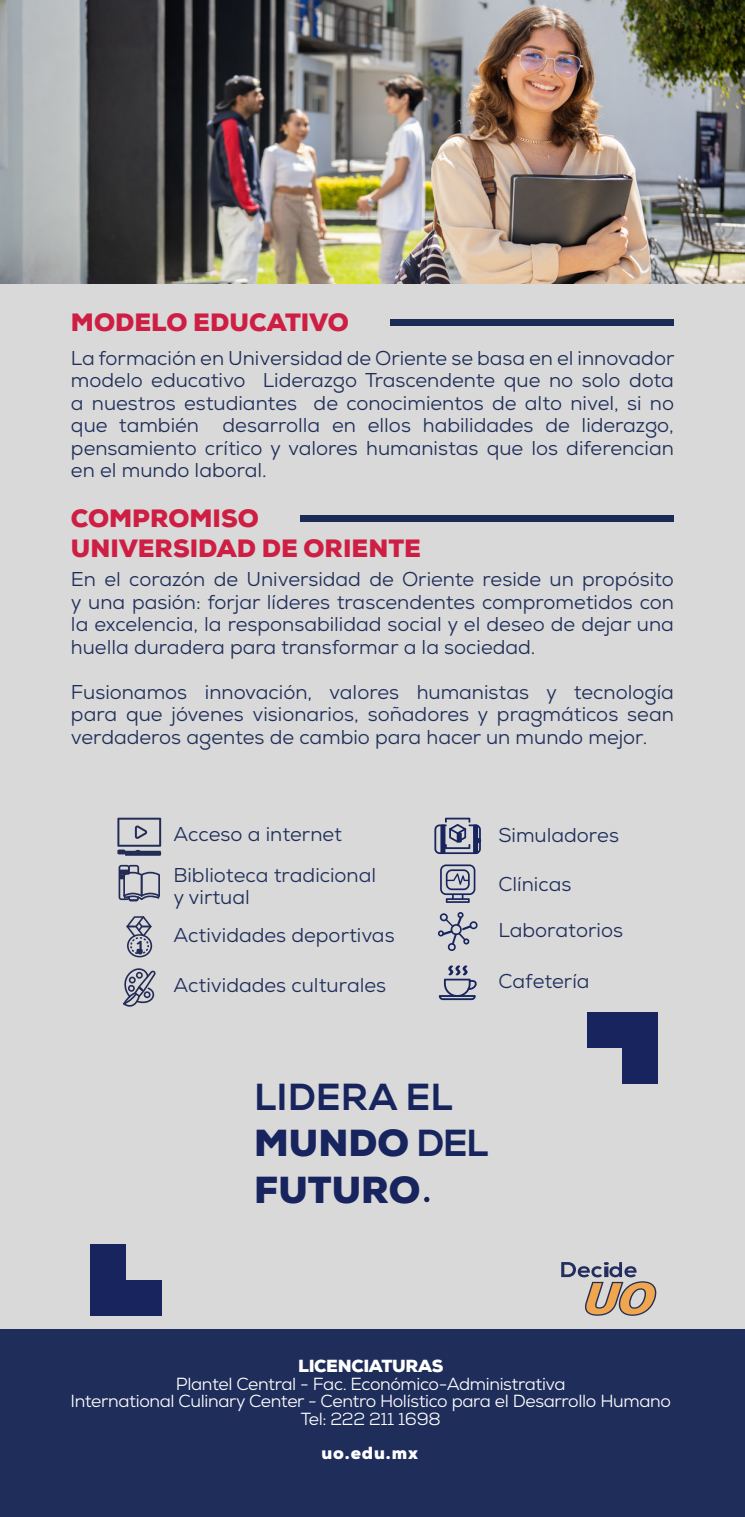
<style>
.page{position:relative;width:745px;height:1517px;background:#fff}
.page>*{position:absolute;margin:0;border:0;box-sizing:border-box;transform-origin:0 0}
.t1{font:900 37.5px/46.5px "Nexa";color:#17245e}
.t2{font:900 25px "Nexa";color:#ce1e43}
.párrafo{font:20px/22.5px "Nexa";color:#1f2d5a;text-align:justify}
.t3{font:17.5px "Nexa";letter-spacing:-.02em;color:#fff}
.t4{font:900 17.5px "Nexa";letter-spacing:-.02em;color:#fff}
.s1{font-weight:800}
.s2{font-weight:700}
</style>
<div class="page">
<div style="left:0;top:0;width:744px;height:1517px;background:#d8d9d8"></div>
<div style="left:0;top:1329px;width:744px;height:188px;background:#1f2d5a"></div>
<img style="left:0;top:0;width:744px;height:283px">
<div style="left:390px;top:319px;width:283px;height:6px;background:#1b2b55"></div>
<div style="left:300px;top:515px;width:373px;height:7px;background:#1b2b55"></div>
<div style="left:126px;top:1280px;width:36px;height:35px;background:#17245e"></div>
<div style="left:90px;top:1280px;width:36px;height:35px;background:#17245e"></div>
<div style="left:90px;top:1244px;width:36px;height:36px;background:#17245e"></div>
<div style="left:586px;top:1012px;width:36px;height:36px;background:#17245e"></div>
<div style="left:622px;top:1012px;width:35px;height:36px;background:#17245e"></div>
<div style="left:622px;top:1048px;width:35px;height:35px;background:#17245e"></div>
<svg style="left:561px;top:1262px;width:95px;height:53px"></svg>
<svg style="left:424px;top:1196px;width:5px;height:6px"></svg>
<svg style="left:434px;top:817px;width:46px;height:37px"></svg>
<svg style="left:438px;top:965px;width:38px;height:35px"></svg>
<svg style="left:440px;top:864px;width:35px;height:39px"></svg>
<svg style="left:438px;top:912px;width:39px;height:39px"></svg>
<svg style="left:117px;top:817px;width:44px;height:39px"></svg>
<svg style="left:118px;top:865px;width:42px;height:36px"></svg>
<svg style="left:126px;top:916px;width:26px;height:41px"></svg>
<svg style="left:123px;top:968px;width:33px;height:38px"></svg>
<p class="t2" style="left:71px;top:306px;width:279px">MODELO EDUCATIVO</p>
<p class="párrafo" style="left:71px;top:347px;width:604px">La formación en Universidad de Oriente se basa en el innovador modelo educativo Liderazgo Trascendente que no solo dota a nuestros estudiantes de conocimientos de alto nivel, si no que también desarrolla en ellos habilidades de liderazgo, pensamiento crítico y valores humanistas que los diferencian en el mundo laboral.</p>
<p class="t2" style="left:71px;top:502px;width:189px">COMPROMISO</p>
<p class="t2" style="left:71px;top:532px;width:351px">UNIVERSIDAD DE ORIENTE</p>
<p class="párrafo" style="left:71px;top:568px;width:604px">En el corazón de Universidad de Oriente reside un propósito y una pasión: forjar líderes trascendentes comprometidos con la excelencia, la responsabilidad social y el deseo de dejar una huella duradera para transformar a la sociedad.</p>
<p class="párrafo" style="left:71px;top:681px;width:604px">Fusionamos innovación, valores humanistas y tecnología para que jóvenes visionarios, soñadores y pragmáticos sean verdaderos agentes de cambio para hacer un mundo mejor.</p>
<p class="párrafo" style="left:173px;top:822px;width:170px">Acceso a internet</p>
<p class="párrafo" style="left:173px;top:864px;width:204px">Biblioteca tradicional</p>
<p class="párrafo" style="left:173px;top:886px;width:78px">y virtual</p>
<p class="párrafo" style="left:173px;top:923px;width:223px">Actividades deportivas</p>
<p class="párrafo" style="left:173px;top:974px;width:214px">Actividades culturales</p>
<p class="párrafo" style="left:498px;top:823px;width:122px">Simuladores</p>
<p class="párrafo" style="left:498px;top:873px;width:75px">Clínicas</p>
<p class="párrafo" style="left:498px;top:919px;width:126px">Laboratorios</p>
<p class="párrafo" style="left:498px;top:970px;width:93px">Cafetería</p>
<h1 class="t1" style="left:254px;top:1074px;width:237px"><span class="s1">LIDERA EL<br></span>MUNDO <span class="s2">DEL<br></span>FUTURO</h1>
<p class="t4" style="left:298px;top:1355px;width:147px">LICENCIATURAS</p>
<p class="t3" style="left:176px;top:1372px;width:391px">Plantel Central - Fac. Económico-Administrativa</p>
<p class="t3" style="left:71px;top:1390px;width:601px">International Culinary Center - Centro Holístico para el Desarrollo Humano</p>
<p class="t3" style="left:300px;top:1407px;width:141px">Tel: 222 211 1698</p>
<p class="t4" style="left:321px;top:1441px;width:98px">uo.edu.mx</p>
</div>
